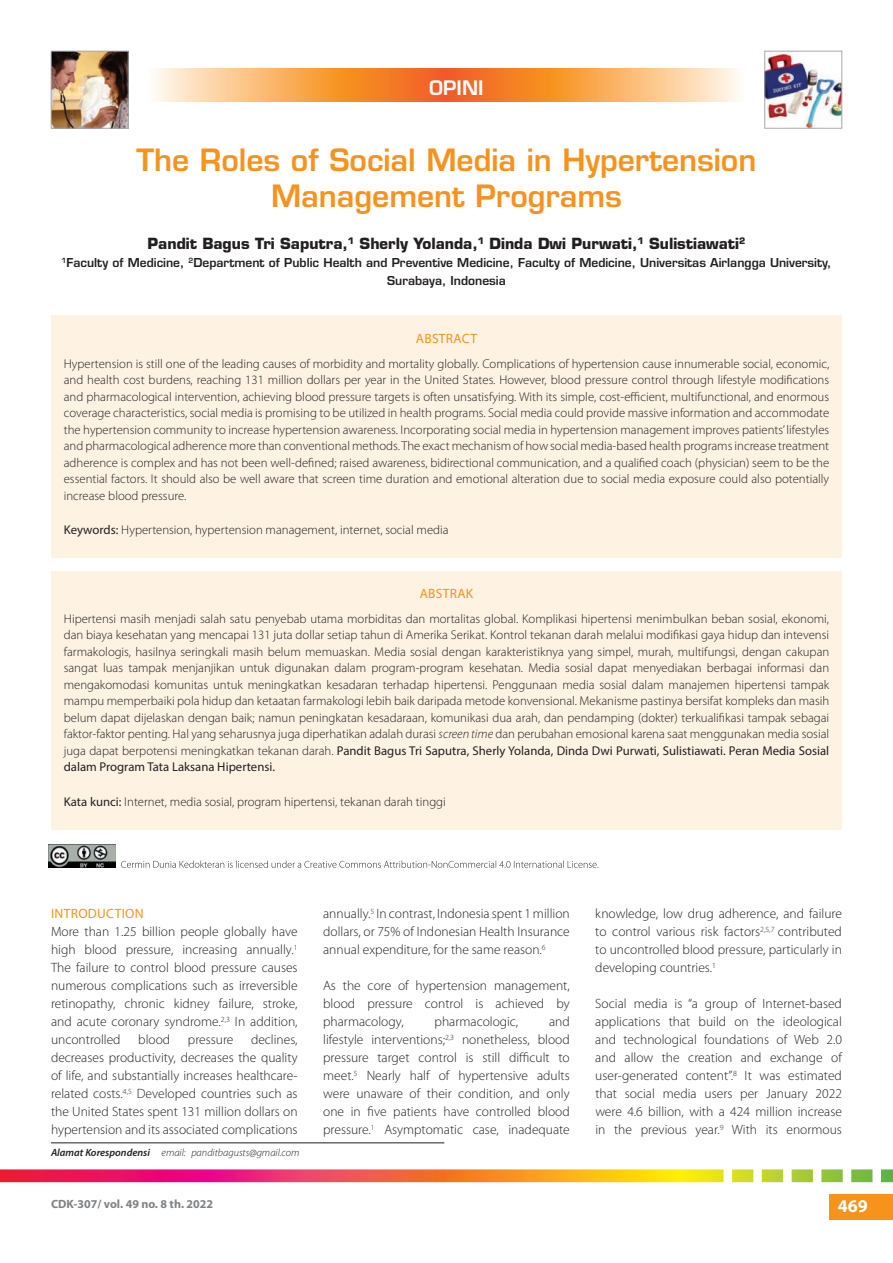
<style>
.page{position:relative;width:893px;height:1263px;background:#fff}
.page>*{position:absolute;margin:0;border:0;box-sizing:border-box;transform-origin:0 0}
.t1{font:600 30px/36px "Eurostile LT Std";color:#f7931d;text-align:center}
.t2{font:600 19.5px "Eurostile LT Std";color:#fff}
.t3{font:700 18px "Myriad Pro";color:#fff}
.t4{font:700 15px "Eurostile LT Std";color:#231f20}
.t5{font:300 13.5px/18px "Myriad Pro";color:#231f20;text-align:justify}
.t6{font:13.5px "Myriad Pro";letter-spacing:.02em;color:#f7931d}
.t7{font:300 12.75px/16.5px "Myriad Pro";color:#231f20;text-align:justify}
.t8{font:600 12px/18px "Eurostile LT Std";color:#231f20;text-align:center}
.t9{font:700 12px "Myriad Pro";color:#808285}
.t10{font:italic 600 10.5px "Myriad Pro";color:#231f20}
.t11{font:italic 300 10.5px "Myriad Pro";color:#231f20}
.s1{font-weight:400}
.s2{font-style:italic}
.s3{font-weight:300}
</style>
<div class="page">
<div style="left:829px;top:1194px;width:64px;height:26px;background:#f7931d"></div>
<svg style="left:0;top:1169px;width:893px;height:13px;background:#e87c50"></svg>
<hr style="left:51px;top:1142px;width:393px;height:1px;background:#231f20">
<img style="left:53px;top:53px;width:73px;height:73px">
<div style="left:51px;top:51px;width:77px;height:77px;border:1px solid #a8a9ad"></div>
<img style="left:767px;top:53px;width:73px;height:73px">
<div style="left:765px;top:51px;width:77px;height:77px;border:1px solid #a8a9ad"></div>
<svg style="left:155px;top:68px;width:291px;height:34px;background:#f8a862"></svg>
<svg style="left:446px;top:68px;width:292px;height:34px;background:#f8a862"></svg>
<div style="left:51px;top:315px;width:791px;height:243px;background:#fef2e3"></div>
<div style="left:51px;top:571px;width:791px;height:259px;background:#fef2e3"></div>
<svg style="left:121px;top:860px;width:477px;height:8px"></svg>
<img style="left:48px;top:844px;width:68px;height:24px">
<h2 class="t2" style="left:429px;top:76px;width:56px">OPINI</h2>
<h1 class="t1" style="left:137px;top:142px;width:621px">The Roles of Social Media in Hypertension<br>Management Programs</h1>
<p class="t4" style="left:148px;top:234px;width:599px">Pandit Bagus Tri Saputra,<sup>1</sup> Sherly Yolanda,<sup>1</sup> Dinda Dwi Purwati,<sup>1</sup> Sulistiawati<sup>2</sup></p>
<p class="t8" style="left:62px;top:253px;width:771px"><sup>1</sup>Faculty of Medicine, <sup>2</sup>Department of Public Health and Preventive Medicine, Faculty of Medicine, Universitas Airlangga University,<br>Surabaya, Indonesia</p>
<p class="t6" style="left:416px;top:330px;width:63px">ABSTRACT</p>
<p class="t7" style="left:64px;top:355px;width:767px">Hypertension is still one of the leading causes of morbidity and mortality globally. Complications of hypertension cause innumerable social, economic, and health cost burdens, reaching 131 million dollars per year in the United States. However, blood pressure control through lifestyle modifications and pharmacological intervention, achieving blood pressure targets is often unsatisfying. With its simple, cost-efficient, multifunctional, and enormous coverage characteristics, social media is promising to be utilized in health programs. Social media could provide massive information and accommodate the hypertension community to increase hypertension awareness. Incorporating social media in hypertension management improves patients’ lifestyles and pharmacological adherence more than conventional methods. The exact mechanism of how social media-based health programs increase treatment adherence is complex and has not been well-defined; raised awareness, bidirectional communication, and a qualified coach (physician) seem to be the essential factors. It should also be well aware that screen time duration and emotional alteration due to social media exposure could also potentially increase blood pressure.</p>
<p class="t7" style="left:64px;top:522px;width:386px"><span class="s1">Keywords:</span> Hypertension, hypertension management, internet, social media</p>
<p class="t6" style="left:420px;top:585px;width:55px">ABSTRAK</p>
<p class="t7" style="left:64px;top:611px;width:767px">Hipertensi masih menjadi salah satu penyebab utama morbiditas dan mortalitas global. Komplikasi hipertensi menimbulkan beban sosial, ekonomi, dan biaya kesehatan yang mencapai 131 juta dollar setiap tahun di Amerika Serikat. Kontrol tekanan darah melalui modifikasi gaya hidup dan intevensi farmakologis, hasilnya seringkali masih belum memuaskan. Media sosial dengan karakteristiknya yang simpel, murah, multifungsi, dengan cakupan sangat luas tampak menjanjikan untuk digunakan dalam program-program kesehatan. Media sosial dapat menyediakan berbagai informasi dan mengakomodasi komunitas untuk meningkatkan kesadaran terhadap hipertensi. Penggunaan media sosial dalam manajemen hipertensi tampak mampu memperbaiki pola hidup dan ketaatan farmakologi lebih baik daripada metode konvensional. Mekanisme pastinya bersifat kompleks dan masih belum dapat dijelaskan dengan baik; namun peningkatan kesadaraan, komunikasi dua arah, dan pendamping (dokter) terkualifikasi tampak sebagai faktor-faktor penting. Hal yang seharusnya juga diperhatikan adalah durasi <span class="s2">screen time</span> dan perubahan emosional karena saat menggunakan media sosial juga dapat berpotensi meningkatkan tekanan darah. <span class="s1">Pandit Bagus Tri Saputra, Sherly Yolanda, Dinda Dwi Purwati, Sulistiawati. Peran Media Sosial dalam Program Tata Laksana Hipertensi.</span></p>
<p class="t7" style="left:64px;top:794px;width:384px"><span class="s1">Kata kunci:</span> Internet, media sosial, program hipertensi, tekanan darah tinggi</p>
<p class="t6" style="left:51px;top:905px;width:94px">INTRODUCTION</p>
<p class="t5" style="left:51px;top:923px;width:248px">More than 1.25 billion people globally have high blood pressure, increasing annually.<sup>1<br></sup>The failure to control blood pressure causes numerous complications such as irreversible retinopathy, chronic kidney failure, stroke, and acute coronary syndrome.<sup>2,3</sup> In addition, uncontrolled</p>
<p class="t5" style="left:51px;top:1031px;width:248px;text-indent:200px">declines, decreases productivity, decreases the quality of life, and substantially increases healthcare&shy;related costs.<sup>4,5</sup> Developed countries such as the United States spent 131 million dollars on hypertension and its associated complications</p>
<p class="t5" style="left:138px;top:1031px;width:34px">blood</p>
<p class="t5" style="left:188px;top:1031px;width:47px">pressure</p>
<p class="t11" style="left:191px;top:1146px;width:110px">panditbagusts@gmail.com</p>
<p class="t10" style="left:51px;top:1145px;width:136px">Alamat Korespondensi <span class="s3">email:</span></p>
<p class="t5" style="left:323px;top:905px;width:248px">annually.<sup>5</sup> In contrast, Indonesia spent 1 million dollars, or 75% of Indonesian Health Insurance annual expenditure, for the same reason.<sup>6</sup></p>
<p class="t5" style="left:323px;top:977px;width:248px">As the core of hypertension management, blood pressure control is achieved by pharmacology,</p>
<p class="t5" style="left:323px;top:1013px;width:248px;text-indent:226px">and lifestyle interventions;<sup>2,3</sup> nonetheless, blood pressure target control is still difficult to meet.<sup>5</sup> Nearly half of hypertensive adults were unaware of their condition, and only one in five patients have controlled blood pressure.<sup>1</sup> Asymptomatic case, inadequate</p>
<p class="t5" style="left:435px;top:1013px;width:85px">pharmacologic,</p>
<p class="t5" style="left:595px;top:905px;width:248px">knowledge, low drug adherence, and failure to control various risk factors<sup>2,5,7</sup> contributed to uncontrolled blood pressure, particularly in developing countries.<sup>1</sup></p>
<p class="t5" style="left:595px;top:995px;width:248px">Social media is “a group of Internet-based applications that build on the ideological and technological foundations of Web 2.0 and allow the creation and exchange of user-generated content”.<sup>8</sup> It was estimated that social media users per January 2022 were 4.6 billion, with a 424 million increase in the previous year.<sup>9</sup> With its enormous</p>
<p class="t9" style="left:51px;top:1197px;width:164px">CDK-307/ vol. 49 no. 8 th. 2022</p>
<h3 class="t3" style="left:838px;top:1196px;width:31px">469</h3>
</div>
